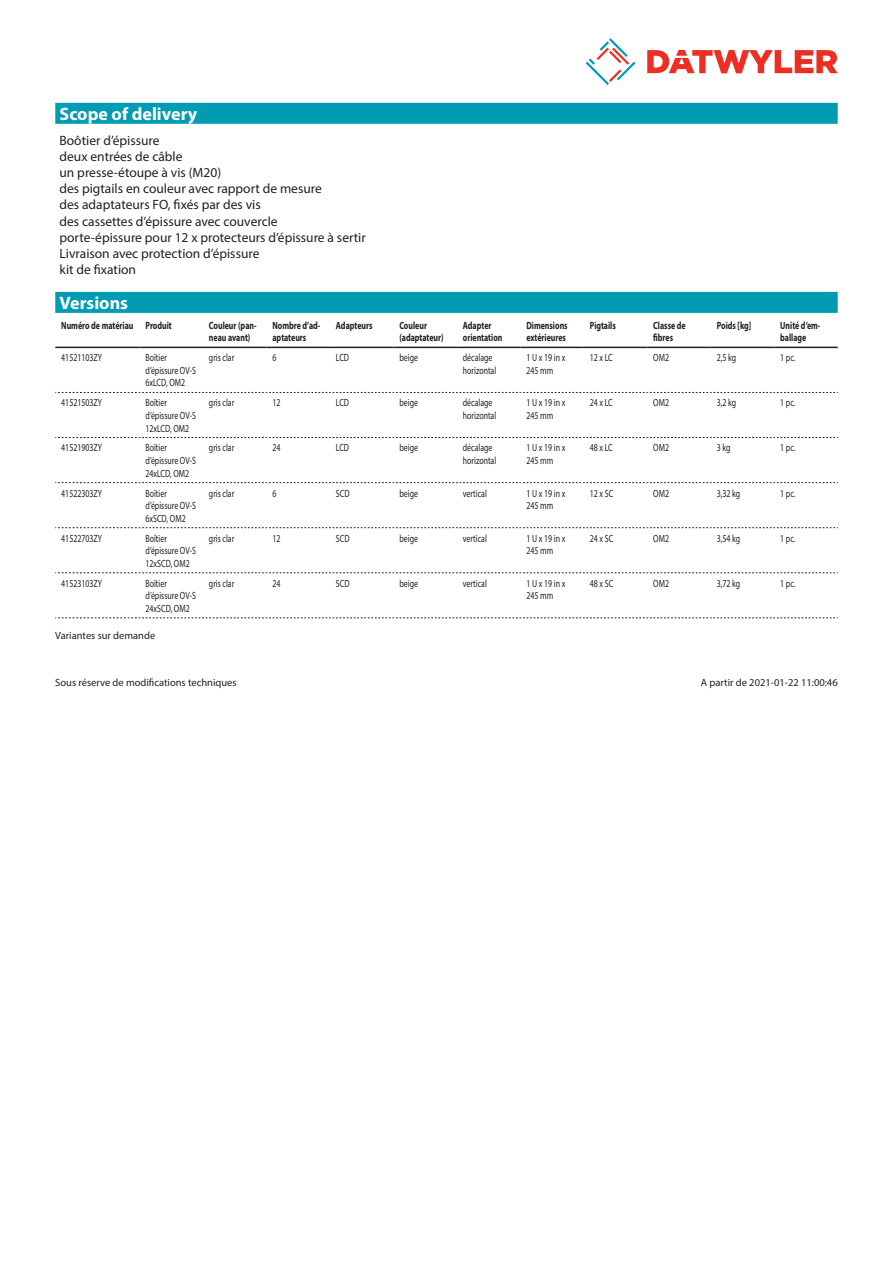
<style>
.page{position:relative;width:893px;height:1263px;background:#fff}
.page>*{position:absolute;margin:0;border:0;box-sizing:border-box;transform-origin:0 0}
.Standard_Head_Proper{font:700 18px "Myriad Pro";color:#fff}
.Standard_text{font:13.5px/16.2px "Myriad Pro";color:#231f20}
.myriadlight{font:10.5px/12.6px "Myriad Pro";color:#231f20;scale:.75 1}
.myriadbold{font:700 10.5px/12.6px "Myriad Pro";color:#231f20;scale:.75 1}
.Footnote{font:10.5px "Myriad Pro";color:#231f20}
.imagetext{font:10.5px "Myriad Pro";color:#231f20}
</style>
<div class="page">
<svg style="left:586px;top:38px;width:49px;height:47px"></svg>
<svg style="left:647px;top:50px;width:191px;height:23px"></svg>
<div style="left:55px;top:292px;width:783px;height:21px;background:#009cb3"></div>
<hr style="left:55px;top:347px;width:85px;height:1px;background:#231f20">
<hr style="left:140px;top:347px;width:63px;height:1px;background:#231f20">
<hr style="left:203px;top:347px;width:63px;height:1px;background:#231f20">
<hr style="left:266px;top:347px;width:64px;height:1px;background:#231f20">
<hr style="left:330px;top:347px;width:63px;height:1px;background:#231f20">
<hr style="left:393px;top:347px;width:64px;height:1px;background:#231f20">
<hr style="left:457px;top:347px;width:63px;height:1px;background:#231f20">
<hr style="left:520px;top:347px;width:64px;height:1px;background:#231f20">
<hr style="left:584px;top:347px;width:63px;height:1px;background:#231f20">
<hr style="left:647px;top:347px;width:64px;height:1px;background:#231f20">
<hr style="left:711px;top:347px;width:63px;height:1px;background:#231f20">
<hr style="left:774px;top:347px;width:64px;height:1px;background:#231f20">
<svg style="left:55px;top:392px;width:783px;height:1px"></svg>
<svg style="left:55px;top:437px;width:783px;height:1px"></svg>
<svg style="left:55px;top:482px;width:783px;height:1px"></svg>
<svg style="left:55px;top:527px;width:783px;height:1px"></svg>
<svg style="left:55px;top:572px;width:783px;height:1px"></svg>
<svg style="left:55px;top:618px;width:783px;height:1px"></svg>
<div style="left:55px;top:103px;width:783px;height:21px;background:#009cb3"></div>
<p class="Standard_Head_Proper" style="left:60px;top:102px;width:139px">Scope of delivery</p>
<p class="Standard_text" style="left:60px;top:132px;width:308px">Boôtier d’épissure<br>deux entrées de câble<br>un presse-étoupe à vis (M20)<br>des pigtails en couleur avec rapport de mesure<br>des adaptateurs FO, fixés par des vis<br>des cassettes d’épissure avec couvercle<br>porte-épissure pour 12 x protecteurs d’épissure à sertir Livraison avec protection d’épissure<br>kit de fixation</p>
<p class="Standard_Head_Proper" style="left:60px;top:291px;width:70px">Versions</p>
<p class="myriadbold" style="left:61px;top:319px;width:98px">Numéro de matériau</p>
<p class="myriadbold" style="left:146px;top:319px;width:37px">Produit</p>
<p class="myriadbold" style="left:209px;top:319px;width:65px">Couleur (pan&shy;neau avant)</p>
<p class="myriadbold" style="left:272px;top:319px;width:66px">Nombre d’ad&shy;aptateurs</p>
<p class="myriadbold" style="left:336px;top:319px;width:50px">Adapteurs</p>
<p class="myriadbold" style="left:399px;top:319px;width:60px">Couleur (adaptateur)</p>
<p class="myriadbold" style="left:463px;top:319px;width:54px">Adapter orientation</p>
<p class="myriadbold" style="left:526px;top:319px;width:57px">Dimensions extérieures</p>
<p class="myriadbold" style="left:590px;top:319px;width:36px">Pigtails</p>
<p class="myriadbold" style="left:653px;top:319px;width:45px">Classe de fibres</p>
<p class="myriadbold" style="left:717px;top:319px;width:48px">Poids [kg]</p>
<p class="myriadbold" style="left:780px;top:319px;width:55px">Unité d’em&shy;ballage</p>
<p class="myriadlight" style="left:61px;top:351px;width:56px">41521103ZY</p>
<p class="myriadlight" style="left:146px;top:351px;width:69px">Boîtier d’épissure OV-S<br>6xLCD, OM2</p>
<p class="myriadlight" style="left:209px;top:351px;width:35px">gris clar</p>
<p class="myriadlight" style="left:272px;top:351px;width:7px">6</p>
<p class="myriadlight" style="left:336px;top:351px;width:19px">LCD</p>
<p class="myriadlight" style="left:399px;top:351px;width:26px">beige</p>
<p class="myriadlight" style="left:463px;top:351px;width:46px">décalage horizontal</p>
<p class="myriadlight" style="left:526px;top:351px;width:54px">1 U x 19 in x<br>245 mm</p>
<p class="myriadlight" style="left:590px;top:351px;width:32px">12 x LC</p>
<p class="myriadlight" style="left:653px;top:351px;width:23px">OM2</p>
<p class="myriadlight" style="left:717px;top:351px;width:27px">2,5 kg</p>
<p class="myriadlight" style="left:780px;top:351px;width:22px">1 pc.</p>
<p class="myriadlight" style="left:61px;top:396px;width:56px">41521503ZY</p>
<p class="myriadlight" style="left:146px;top:396px;width:69px">Boîtier d’épissure OV-S<br>12xLCD, OM2</p>
<p class="myriadlight" style="left:209px;top:396px;width:35px">gris clar</p>
<p class="myriadlight" style="left:272px;top:396px;width:12px">12</p>
<p class="myriadlight" style="left:336px;top:396px;width:19px">LCD</p>
<p class="myriadlight" style="left:399px;top:396px;width:26px">beige</p>
<p class="myriadlight" style="left:463px;top:396px;width:46px">décalage horizontal</p>
<p class="myriadlight" style="left:526px;top:396px;width:54px">1 U x 19 in x<br>245 mm</p>
<p class="myriadlight" style="left:590px;top:396px;width:32px">24 x LC</p>
<p class="myriadlight" style="left:653px;top:396px;width:23px">OM2</p>
<p class="myriadlight" style="left:717px;top:396px;width:27px">3,2 kg</p>
<p class="myriadlight" style="left:780px;top:396px;width:22px">1 pc.</p>
<p class="myriadlight" style="left:61px;top:441px;width:56px">41521903ZY</p>
<p class="myriadlight" style="left:146px;top:441px;width:69px">Boîtier d’épissure OV-S<br>24xLCD, OM2</p>
<p class="myriadlight" style="left:209px;top:441px;width:35px">gris clar</p>
<p class="myriadlight" style="left:272px;top:441px;width:12px">24</p>
<p class="myriadlight" style="left:336px;top:441px;width:19px">LCD</p>
<p class="myriadlight" style="left:399px;top:441px;width:26px">beige</p>
<p class="myriadlight" style="left:463px;top:441px;width:46px">décalage horizontal</p>
<p class="myriadlight" style="left:526px;top:441px;width:54px">1 U x 19 in x<br>245 mm</p>
<p class="myriadlight" style="left:590px;top:441px;width:32px">48 x LC</p>
<p class="myriadlight" style="left:653px;top:441px;width:23px">OM2</p>
<p class="myriadlight" style="left:717px;top:441px;width:20px">3 kg</p>
<p class="myriadlight" style="left:780px;top:441px;width:22px">1 pc.</p>
<p class="myriadlight" style="left:61px;top:486px;width:56px">41522303ZY</p>
<p class="myriadlight" style="left:146px;top:486px;width:69px">Boîtier d’épissure OV-S<br>6xSCD, OM2</p>
<p class="myriadlight" style="left:209px;top:486px;width:35px">gris clar</p>
<p class="myriadlight" style="left:272px;top:486px;width:7px">6</p>
<p class="myriadlight" style="left:336px;top:486px;width:20px">SCD</p>
<p class="myriadlight" style="left:399px;top:486px;width:26px">beige</p>
<p class="myriadlight" style="left:463px;top:486px;width:34px">vertical</p>
<p class="myriadlight" style="left:526px;top:486px;width:54px">1 U x 19 in x<br>245 mm</p>
<p class="myriadlight" style="left:590px;top:486px;width:33px">12 x SC</p>
<p class="myriadlight" style="left:653px;top:486px;width:23px">OM2</p>
<p class="myriadlight" style="left:717px;top:486px;width:33px">3,32 kg</p>
<p class="myriadlight" style="left:780px;top:486px;width:22px">1 pc.</p>
<p class="myriadlight" style="left:61px;top:532px;width:56px">41522703ZY</p>
<p class="myriadlight" style="left:146px;top:532px;width:69px">Boîtier d’épissure OV-S<br>12xSCD, OM2</p>
<p class="myriadlight" style="left:209px;top:532px;width:35px">gris clar</p>
<p class="myriadlight" style="left:272px;top:532px;width:12px">12</p>
<p class="myriadlight" style="left:336px;top:532px;width:20px">SCD</p>
<p class="myriadlight" style="left:399px;top:532px;width:26px">beige</p>
<p class="myriadlight" style="left:463px;top:532px;width:34px">vertical</p>
<p class="myriadlight" style="left:526px;top:532px;width:54px">1 U x 19 in x<br>245 mm</p>
<p class="myriadlight" style="left:590px;top:532px;width:33px">24 x SC</p>
<p class="myriadlight" style="left:653px;top:532px;width:23px">OM2</p>
<p class="myriadlight" style="left:717px;top:532px;width:33px">3,54 kg</p>
<p class="myriadlight" style="left:780px;top:532px;width:22px">1 pc.</p>
<p class="myriadlight" style="left:61px;top:577px;width:56px">41523103ZY</p>
<p class="myriadlight" style="left:146px;top:577px;width:69px">Boîtier d’épissure OV-S<br>24xSCD, OM2</p>
<p class="myriadlight" style="left:209px;top:577px;width:35px">gris clar</p>
<p class="myriadlight" style="left:272px;top:577px;width:12px">24</p>
<p class="myriadlight" style="left:336px;top:577px;width:20px">SCD</p>
<p class="myriadlight" style="left:399px;top:577px;width:26px">beige</p>
<p class="myriadlight" style="left:463px;top:577px;width:34px">vertical</p>
<p class="myriadlight" style="left:526px;top:577px;width:54px">1 U x 19 in x<br>245 mm</p>
<p class="myriadlight" style="left:590px;top:577px;width:33px">48 x SC</p>
<p class="myriadlight" style="left:653px;top:577px;width:23px">OM2</p>
<p class="myriadlight" style="left:717px;top:577px;width:33px">3,72 kg</p>
<p class="myriadlight" style="left:780px;top:577px;width:22px">1 pc.</p>
<p class="imagetext" style="left:55px;top:629px;width:102px">Variantes sur demande</p>
<p class="Footnote" style="left:55px;top:676px;width:183px">Sous réserve de modifications techniques</p>
<p class="Footnote" style="left:701px;top:676px;width:138px">A partir de 2021-01-22 11:00:46</p>
</div>
